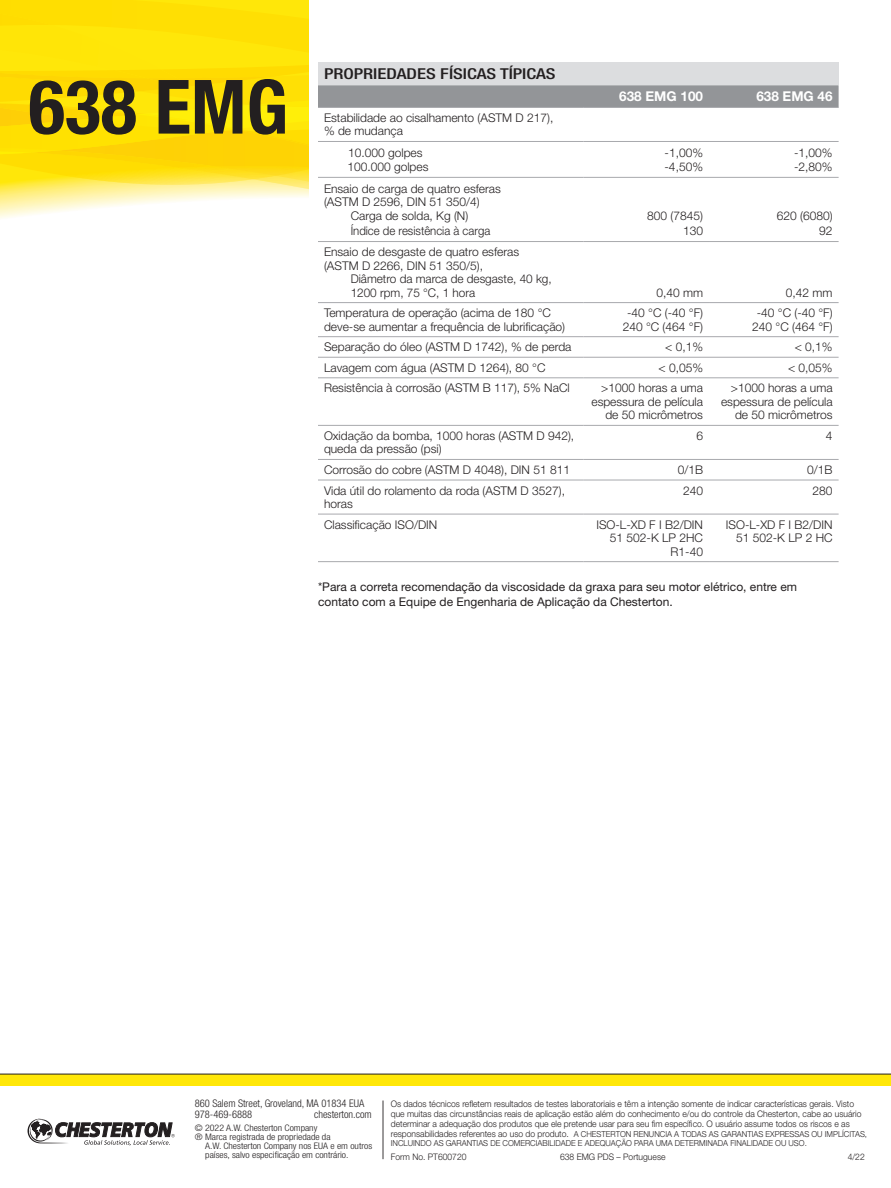
<style>
.page{position:relative;width:891px;height:1188px;background:#fff}
.page>*{position:absolute;margin:0;border:0;box-sizing:border-box;transform-origin:0 0}
._01_Product_Number{font:700 condensed 75px "Helvetica Neue LT Std";color:#231f20}
._09_Chart_Head{font:500 condensed 15px "Helvetica Neue LT Std";color:#231f20;scale:1.25 1}
.t1{font:700 13.5px "Helvetica Neue LT Std";color:#fff}
.t2{font:300 12px/13.5px "Helvetica Neue LT Std";color:#231f20}
.t3{font:12px/15px "Helvetica Neue";color:#231f20}
.t4{font:300 12px "Helvetica Neue LT Std";color:#231f20;scale:.95 1}
.t5{font:300 condensed 10.5px "Helvetica Neue LT Std";color:#231f20}
.t6{font:300 9px/9.8px "Helvetica Neue LT Std";color:#231f20;scale:.95 1}
.t7{font:300 condensed 9px/9px "Helvetica Neue LT Std";color:#231f20;scale:1.1 1}
.t8{font:300 8.25px/9.8px "Helvetica Neue LT Std";color:#231f20;scale:.95 1}
.s1{font-size:9px}
</style>
<div class="page">
<svg style="left:0;top:190px;width:309px;height:29px"></svg>
<svg style="left:0;top:0;width:309px;height:190px;background:#fee00c"></svg>
<img style="left:147px;top:78px;width:44px;height:9px">
<div style="left:0;top:1074px;width:891px;height:12px;background:#ffe709"></div>
<hr style="left:0;top:1074px;width:891px;height:1px;background:#231f20">
<hr style="left:383px;top:1101px;width:1px;height:58px;background:#231f20">
<svg style="left:28px;top:1118px;width:147px;height:27px"></svg>
<div style="left:318px;top:63px;width:521px;height:22px;background:#dcdddf"></div>
<div style="left:318px;top:85px;width:521px;height:22px;background:#939598"></div>
<hr style="left:318px;top:107px;width:266px;height:1px;background:#a8a9ad">
<hr style="left:584px;top:107px;width:125px;height:1px;background:#a8a9ad">
<hr style="left:709px;top:107px;width:130px;height:1px;background:#a8a9ad">
<hr style="left:318px;top:141px;width:266px;height:1px;background:#a8a9ad">
<hr style="left:584px;top:141px;width:125px;height:1px;background:#a8a9ad">
<hr style="left:709px;top:141px;width:130px;height:1px;background:#a8a9ad">
<hr style="left:318px;top:177px;width:266px;height:1px;background:#a8a9ad">
<hr style="left:584px;top:177px;width:125px;height:1px;background:#a8a9ad">
<hr style="left:709px;top:177px;width:130px;height:1px;background:#a8a9ad">
<hr style="left:318px;top:241px;width:266px;height:1px;background:#a8a9ad">
<hr style="left:584px;top:241px;width:125px;height:1px;background:#a8a9ad">
<hr style="left:709px;top:241px;width:130px;height:1px;background:#a8a9ad">
<hr style="left:318px;top:302px;width:266px;height:1px;background:#a8a9ad">
<hr style="left:584px;top:302px;width:125px;height:1px;background:#a8a9ad">
<hr style="left:709px;top:302px;width:130px;height:1px;background:#a8a9ad">
<hr style="left:318px;top:336px;width:266px;height:1px;background:#a8a9ad">
<hr style="left:584px;top:336px;width:125px;height:1px;background:#a8a9ad">
<hr style="left:709px;top:336px;width:130px;height:1px;background:#a8a9ad">
<hr style="left:318px;top:357px;width:266px;height:1px;background:#a8a9ad">
<hr style="left:584px;top:357px;width:125px;height:1px;background:#a8a9ad">
<hr style="left:709px;top:357px;width:130px;height:1px;background:#a8a9ad">
<hr style="left:318px;top:377px;width:266px;height:1px;background:#a8a9ad">
<hr style="left:584px;top:377px;width:125px;height:1px;background:#a8a9ad">
<hr style="left:709px;top:377px;width:130px;height:1px;background:#a8a9ad">
<hr style="left:318px;top:425px;width:266px;height:1px;background:#a8a9ad">
<hr style="left:584px;top:425px;width:125px;height:1px;background:#a8a9ad">
<hr style="left:709px;top:425px;width:130px;height:1px;background:#a8a9ad">
<hr style="left:318px;top:459px;width:266px;height:1px;background:#a8a9ad">
<hr style="left:584px;top:459px;width:125px;height:1px;background:#a8a9ad">
<hr style="left:709px;top:459px;width:130px;height:1px;background:#a8a9ad">
<hr style="left:318px;top:480px;width:266px;height:1px;background:#a8a9ad">
<hr style="left:584px;top:480px;width:125px;height:1px;background:#a8a9ad">
<hr style="left:709px;top:480px;width:130px;height:1px;background:#a8a9ad">
<hr style="left:318px;top:514px;width:266px;height:1px;background:#a8a9ad">
<hr style="left:584px;top:514px;width:125px;height:1px;background:#a8a9ad">
<hr style="left:709px;top:514px;width:130px;height:1px;background:#a8a9ad">
<hr style="left:318px;top:561px;width:266px;height:1px;background:#a8a9ad">
<hr style="left:584px;top:561px;width:125px;height:1px;background:#a8a9ad">
<hr style="left:709px;top:561px;width:130px;height:1px;background:#a8a9ad">
<p class="_01_Product_Number" style="left:29px;top:62px;width:261px">638 EMG</p>
<p class="_09_Chart_Head" style="left:324px;top:65px;width:187px">PROPRIEDADES FÍSICAS TÍPICAS</p>
<p class="t1" style="left:619px;top:88px;width:85px">638 EMG 100</p>
<p class="t1" style="left:756px;top:88px;width:78px">638 EMG 46</p>
<p class="t2" style="left:324px;top:111px;width:231px">Estabilidade ao cisalhamento (ASTM D 217), % de mudança</p>
<p class="t2" style="left:348px;top:146px;width:76px">10.000 golpes</p>
<p class="t2" style="left:665px;top:146px;width:40px">-1,00%</p>
<p class="t2" style="left:794px;top:146px;width:40px">-1,00%</p>
<p class="t2" style="left:347px;top:160px;width:83px">100.000 golpes</p>
<p class="t2" style="left:665px;top:160px;width:40px">-4,50%</p>
<p class="t2" style="left:794px;top:160px;width:40px">-2,80%</p>
<p class="t2" style="left:324px;top:181px;width:178px">Ensaio de carga de quatro esferas</p>
<p class="t2" style="left:324px;top:195px;width:157px">(ASTM D 2596, DIN 51 350/4)</p>
<p class="t2" style="left:351px;top:208px;width:119px">Carga de solda, Kg (N)</p>
<p class="t2" style="left:647px;top:208px;width:57px">800 (7845)</p>
<p class="t2" style="left:777px;top:208px;width:57px">620 (6080)</p>
<p class="t4" style="left:351px;top:223px;width:148px">Índice de resistência à carga</p>
<p class="t2" style="left:683px;top:224px;width:22px">130</p>
<p class="t2" style="left:819px;top:224px;width:15px">92</p>
<p class="t2" style="left:324px;top:245px;width:197px">Ensaio de desgaste de quatro esferas</p>
<p class="t2" style="left:324px;top:258px;width:161px">(ASTM D 2266, DIN 51 350/5),</p>
<p class="t2" style="left:351px;top:272px;width:203px">Diâmetro da marca de desgaste, 40 kg,</p>
<p class="t2" style="left:351px;top:285px;width:126px">1200 rpm, 75 °C, 1 hora</p>
<p class="t2" style="left:656px;top:285px;width:48px">0,40 mm</p>
<p class="t2" style="left:786px;top:285px;width:48px">0,42 mm</p>
<p class="t2" style="left:324px;top:306px;width:243px">Temperatura de operação (acima de 180 °C deve-se aumentar a frequência de lubrificação)</p>
<p class="t2" style="left:623px;top:306px;width:82px;text-align:center">-40 °C (-40 °F)<br>240 °C (464 °F)</p>
<p class="t2" style="left:752px;top:306px;width:82px;text-align:center">-40 °C (-40 °F)<br>240 °C (464 °F)</p>
<p class="t2" style="left:324px;top:340px;width:249px">Separação do óleo (ASTM D 1742), % de perda</p>
<p class="t2" style="left:665px;top:340px;width:39px">&lt; 0,1%</p>
<p class="t2" style="left:795px;top:340px;width:39px">&lt; 0,1%</p>
<p class="t2" style="left:324px;top:361px;width:223px">Lavagem com água (ASTM D 1264), 80 °C</p>
<p class="t2" style="left:658px;top:361px;width:46px">&lt; 0,05%</p>
<p class="t2" style="left:788px;top:361px;width:46px">&lt; 0,05%</p>
<p class="t2" style="left:324px;top:381px;width:247px">Resistência à corrosão (ASTM B 117), 5% NaCl</p>
<p class="t2" style="left:591px;top:381px;width:113px;text-align:right">&gt;1000 horas a uma espessura de película de 50 micrômetros</p>
<p class="t2" style="left:721px;top:381px;width:113px;text-align:right">&gt;1000 horas a uma espessura de película de 50 micrômetros</p>
<p class="t2" style="left:324px;top:429px;width:252px">Oxidação da bomba, 1000 horas (ASTM D 942), queda da pressão (psi)</p>
<p class="t2" style="left:696px;top:429px;width:8px">6</p>
<p class="t2" style="left:826px;top:429px;width:8px">4</p>
<p class="t2" style="left:324px;top:463px;width:248px">Corrosão do cobre (ASTM D 4048), DIN 51 811</p>
<p class="t2" style="left:678px;top:463px;width:27px">0/1B</p>
<p class="t2" style="left:807px;top:463px;width:27px">0/1B</p>
<p class="t2" style="left:324px;top:483px;width:243px">Vida útil do rolamento da roda (ASTM D 3527), horas</p>
<p class="t2" style="left:683px;top:483px;width:22px">240</p>
<p class="t2" style="left:813px;top:483px;width:22px">280</p>
<p class="t2" style="left:324px;top:517px;width:115px">Classificação ISO/DIN</p>
<p class="t2" style="left:596px;top:517px;width:108px;text-align:right">ISO-L-XD F I B2/DIN<br>51 502-K LP 2HC<br>R1-40</p>
<p class="t2" style="left:726px;top:517px;width:108px;text-align:right">ISO-L-XD F I B2/DIN<br>51 502-K LP 2 HC</p>
<p class="t3" style="left:318px;top:579px;width:480px">*Para a correta recomendação da viscosidade da graxa para seu motor elétrico, entre em contato com a Equipe de Engenharia de Aplicação da Chesterton.</p>
<p class="t5" style="left:195px;top:1097px;width:171px">860 Salem Street, Groveland, MA 01834 EUA</p>
<p class="t5" style="left:195px;top:1108px;width:59px">978-469-6888</p>
<p class="t5" style="left:314px;top:1108px;width:59px">chesterton.com</p>
<p class="t7" style="left:195px;top:1123px;width:113px">© 2022 A.W. Chesterton Company</p>
<p class="t7" style="left:205px;top:1132px;width:153px;text-indent:-11px">® Marca registrada de propriedade da<br>A.W. Chesterton Company nos EUA e em outros países, salvo especificação em contrário.</p>
<p class="t6" style="left:391px;top:1099px;width:497px">Os dados técnicos refletem resultados de testes laboratoriais e têm a intenção somente de indicar características gerais. Visto que muitas das circunstâncias reais de aplicação estão além do conhecimento e/ou do controle da Chesterton, cabe ao usuário determinar a adequação dos produtos que ele pretende usar para seu fim específico. O usuário assume todos os riscos e as</p>
<p class="t8" style="left:391px;top:1129px;width:503px"><span class="s1">responsabilidades referentes ao uso do produto.</span> A CHESTERTON RENUNCIA A TODAS AS GARANTIAS EXPRESSAS OU IMPLÍCITAS,<br>INCLUINDO AS GARANTIAS DE COMERCIABILIDADE E ADEQUAÇÃO PARA UMA DETERMINADA FINALIDADE OU USO.</p>
<p class="t6" style="left:391px;top:1151px;width:81px">Form No. PT600720</p>
<p class="t6" style="left:560px;top:1151px;width:113px">638 EMG PDS – Portuguese</p>
<p class="t6" style="left:848px;top:1151px;width:20px">4/22</p>
</div>
